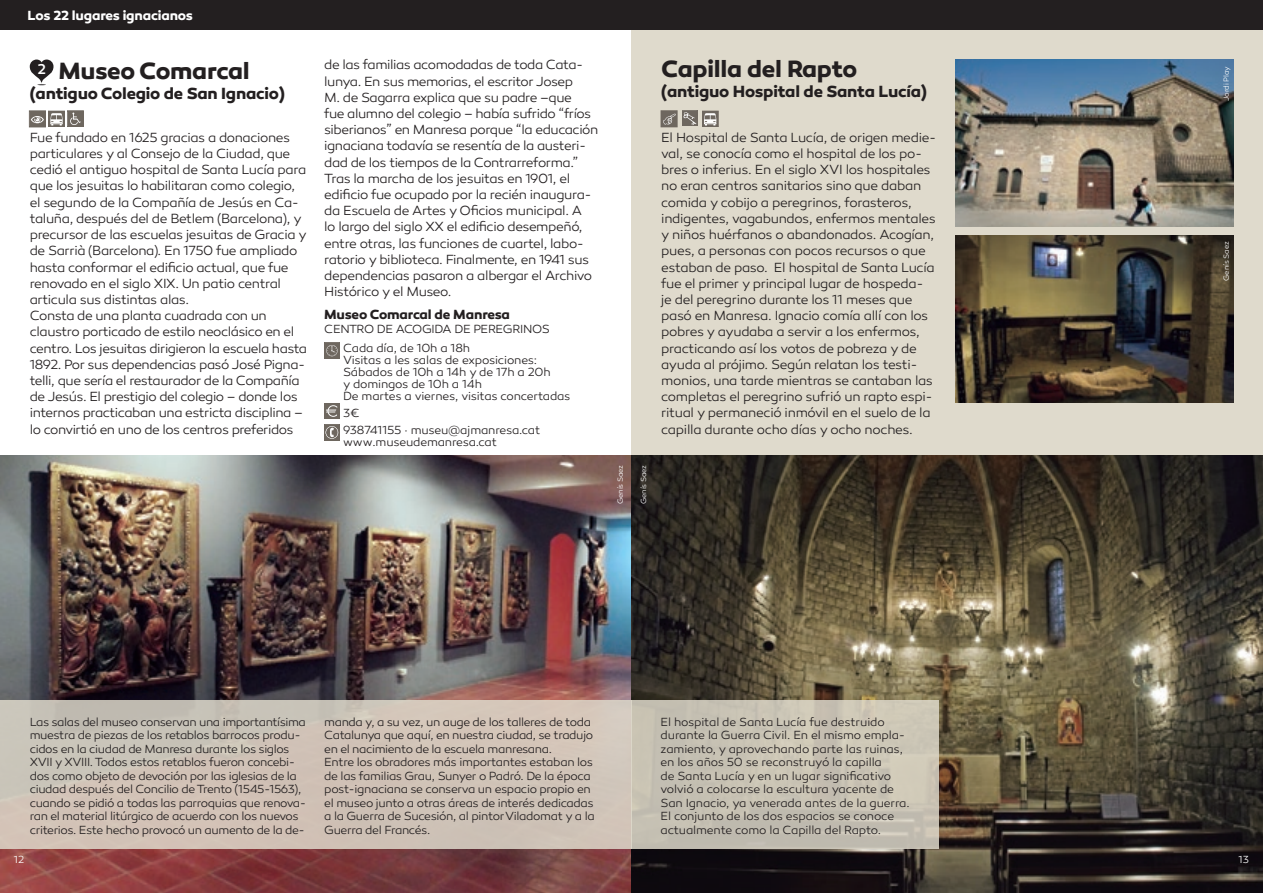
<style>
.page{position:relative;width:1263px;height:893px;background:#fff}
.page>*{position:absolute;margin:0;border:0;box-sizing:border-box;transform-origin:0 0}
.t1{font:700 24px "Canaro";letter-spacing:-.015em;color:#231f20}
.t2{font:700 16.5px "Canaro";letter-spacing:-.015em;color:#231f20}
.t3{font:300 13.5px/16.2px "Canaro";letter-spacing:-.03em;color:#231f20}
.t4{font:700 13.5px "Canaro";letter-spacing:-.015em;color:#fff}
.t5{font:700 13.5px "Canaro";letter-spacing:-.015em;color:#231f20}
.t6{font:300 12px/13.5px "Canaro";letter-spacing:-.03em;color:#231f20}
.t7{font:300 10.5px "Canaro";color:#fff}
.t8{font:300 7.5px "Canaro";letter-spacing:-.015em;color:#fff}
</style>
<div class="page">
<div style="left:632px;top:30px;width:631px;height:863px;background:#dfdacc"></div>
<img style="left:0;top:455px;width:1263px;height:438px">
<img style="left:956px;top:235px;width:277px;height:168px">
<div style="left:0;top:701px;width:631px;height:148px;background:#d0c3b7"></div>
<div style="left:631px;top:701px;width:308px;height:148px;background:#c7c1b3"></div>
<div style="left:0;top:0;width:1263px;height:30px;background:#231f20"></div>
<img style="left:956px;top:60px;width:277px;height:167px">
<div style="left:324px;top:343px;width:16px;height:15px;border:1px solid #6e675f"></div>
<svg style="left:326px;top:345px;width:12px;height:11px"></svg>
<svg style="left:337px;top:405px;width:1px;height:12px"></svg>
<div style="left:324px;top:403px;width:16px;height:16px;border:1px solid #6e675f"></div>
<svg style="left:326px;top:405px;width:11px;height:12px"></svg>
<div style="left:30px;top:111px;width:15px;height:16px;background:#6e675f"></div>
<div style="left:29px;top:111px;width:17px;height:16px;border:1px solid #6e675f"></div>
<svg style="left:31px;top:116px;width:13px;height:7px"></svg>
<div style="left:49px;top:111px;width:15px;height:16px;border:1px solid #6e675f"></div>
<svg style="left:50px;top:113px;width:13px;height:12px"></svg>
<div style="left:68px;top:111px;width:15px;height:16px;border:1px solid #6e675f"></div>
<svg style="left:70px;top:113px;width:11px;height:12px"></svg>
<div style="left:324px;top:425px;width:16px;height:15px;border:1px solid #6e675f"></div>
<svg style="left:326px;top:426px;width:12px;height:13px"></svg>
<div style="left:661px;top:111px;width:16px;height:16px;background:#6e675f"></div>
<svg style="left:663px;top:114px;width:13px;height:11px"></svg>
<div style="left:682px;top:111px;width:15px;height:15px;border:1px solid #6e675f"></div>
<svg style="left:683px;top:112px;width:13px;height:13px"></svg>
<div style="left:702px;top:111px;width:16px;height:16px;border:1px solid #6e675f"></div>
<svg style="left:704px;top:113px;width:12px;height:12px"></svg>
<svg style="left:30px;top:60px;width:23px;height:25px"></svg>
<p class="t4" style="left:28px;top:7px;width:167px">Los 22 lugares ignacianos</p>
<h1 class="t1" style="left:37px;top:56px;width:214px"><sup>2</sup> Museo Comarcal</h1>
<p class="t2" style="left:30px;top:83px;width:257px">(antiguo Colegio de San Ignacio)</p>
<p class="t3" style="left:30px;top:129px;width:279px">Fue fundado en 1625 gracias a donaciones particulares y al Consejo de la Ciudad, que cedió el antiguo hospital de Santa Lucía para que los jesuitas lo habilitaran como colegio, el segundo de la Compañía de Jesús en Ca&shy;taluña, después del de Betlem (Barcelona), y precursor de las escuelas jesuitas de Gracia y de Sarrià (Barcelona). En 1750 fue ampliado hasta conformar el edificio actual, que fue renovado en el siglo XIX. Un patio central articula sus distintas alas.<br>Consta de una planta cuadrada con un claustro porticado de estilo neoclásico en el centro. Los jesuitas dirigieron la escuela hasta 1892. Por sus dependencias pasó José Pigna&shy;telli, que sería el restaurador de la Compañía de Jesús. El prestigio del colegio – donde los internos practicaban una estricta disciplina – lo convirtió en uno de los centros preferidos</p>
<p class="t3" style="left:324px;top:57px;width:276px">de las familias acomodadas de toda Cata&shy;lunya. En sus memorias, el escritor Josep<br>M. de Sagarra explica que su padre –que<br>fue alumno del colegio – había sufrido “fríos siberianos” en Manresa porque “la educación ignaciana todavía se resentía de la austeri&shy;dad de los tiempos de la Contrarreforma.” Tras la marcha de los jesuitas en 1901, el edificio fue ocupado por la recién inaugura&shy;da Escuela de Artes y Oficios municipal. A<br>lo largo del siglo XX el edificio desempeñó, entre otras, las funciones de cuartel, labo&shy;ratorio y biblioteca. Finalmente, en 1941 sus dependencias pasaron a albergar el Archivo Histórico y el Museo.</p>
<p class="t5" style="left:324px;top:306px;width:187px">Museo Comarcal de Manresa</p>
<p class="t6" style="left:324px;top:322px;width:227px">CENTRO DE ACOGIDA DE PEREGRINOS</p>
<p class="t6" style="left:343px;top:342px;width:229px;line-height:12px">Cada día, de 10h a 18h<br>Visitas a les salas de exposiciones:<br>Sábados de 10h a 14h y de 17h a 20h<br>y domingos de 10h a 14h<br>De martes a viernes, visitas concertadas</p>
<p class="t6" style="left:343px;top:404px;width:199px;line-height:17.7px">3€<br>938741155 · museu@ajmanresa.cat</p>
<p class="t6" style="left:343px;top:436px;width:155px">www.museudemanresa.cat</p>
<p class="t8" style="left:616px;top:504px;width:41px;rotate:-90deg">Genís Saez</p>
<p class="t8" style="left:639px;top:504px;width:41px;rotate:-90deg">Genís Saez</p>
<h1 class="t1" style="left:661px;top:54px;width:198px">Capilla del Rapto</h1>
<p class="t2" style="left:661px;top:81px;width:267px">(antiguo Hospital de Santa Lucía)</p>
<p class="t3" style="left:661px;top:129px;width:276px">El Hospital de Santa Lucía, de origen medie&shy;val, se conocía como el hospital de los po&shy;bres o inferius. En el siglo XVI los hospitales no eran centros sanitarios sino que daban comida y cobijo a peregrinos, forasteros, indigentes, vagabundos, enfermos mentales y niños huérfanos o abandonados. Acogían, pues, a personas con pocos recursos o que estaban de paso. El hospital de Santa Lucía fue el primer y principal lugar de hospeda&shy;je del peregrino durante los 11 meses que pasó en Manresa. Ignacio comía allí con los pobres y ayudaba a servir a los enfermos, practicando así los votos de pobreza y de ayuda al prójimo. Según relatan los testi&shy;monios, una tarde mientras se cantaban las completas el peregrino sufrió un rapto espi&shy;ritual y permaneció inmóvil en el suelo de la capilla durante ocho días y ocho noches.</p>
<p class="t6" style="left:30px;top:715px;width:278px">Las salas del museo conservan una importantísima muestra de piezas de los retablos barrocos produ&shy;cidos en la ciudad de Manresa durante los siglos XVII y XVIII. Todos estos retablos fueron concebi&shy;dos como objeto de devoción por las iglesias de la ciudad después del Concilio de Trento (1545-1563), cuando se pidió a todas las parroquias que renova&shy;ran el material litúrgico de acuerdo con los nuevos criterios. Este hecho provocó un aumento de la de-</p>
<p class="t6" style="left:324px;top:715px;width:272px">manda y, a su vez, un auge de los talleres de toda Catalunya que aquí, en nuestra ciudad, se tradujo en el nacimiento de la escuela manresana.<br>Entre los obradores más importantes estaban los de las familias Grau, Sunyer o Padró. De la época post-ignaciana se conserva un espacio propio en el museo junto a otras áreas de interés dedicadas a la Guerra de Sucesión, al pintor Viladomat y a la Guerra del Francés.</p>
<p class="t6" style="left:660px;top:715px;width:251px">El hospital de Santa Lucía fue destruido durante la Guerra Civil. En el mismo empla&shy;zamiento, y aprovechando parte las ruinas, en los años 50 se reconstruyó la capilla<br>de Santa Lucía y en un lugar significativo volvió a colocarse la escultura yacente de San Ignacio, ya venerada antes de la guerra.<br>El conjunto de los dos espacios se conoce actualmente como la Capilla del Rapto.</p>
<p class="t8" style="left:1222px;top:101px;width:37px;rotate:-90deg">Jordi Play</p>
<p class="t8" style="left:1222px;top:281px;width:41px;rotate:-90deg">Genís Saez</p>
<p class="t7" style="left:14px;top:853px;width:12px">12</p>
<p class="t7" style="left:1238px;top:853px;width:12px">13</p>
</div>
